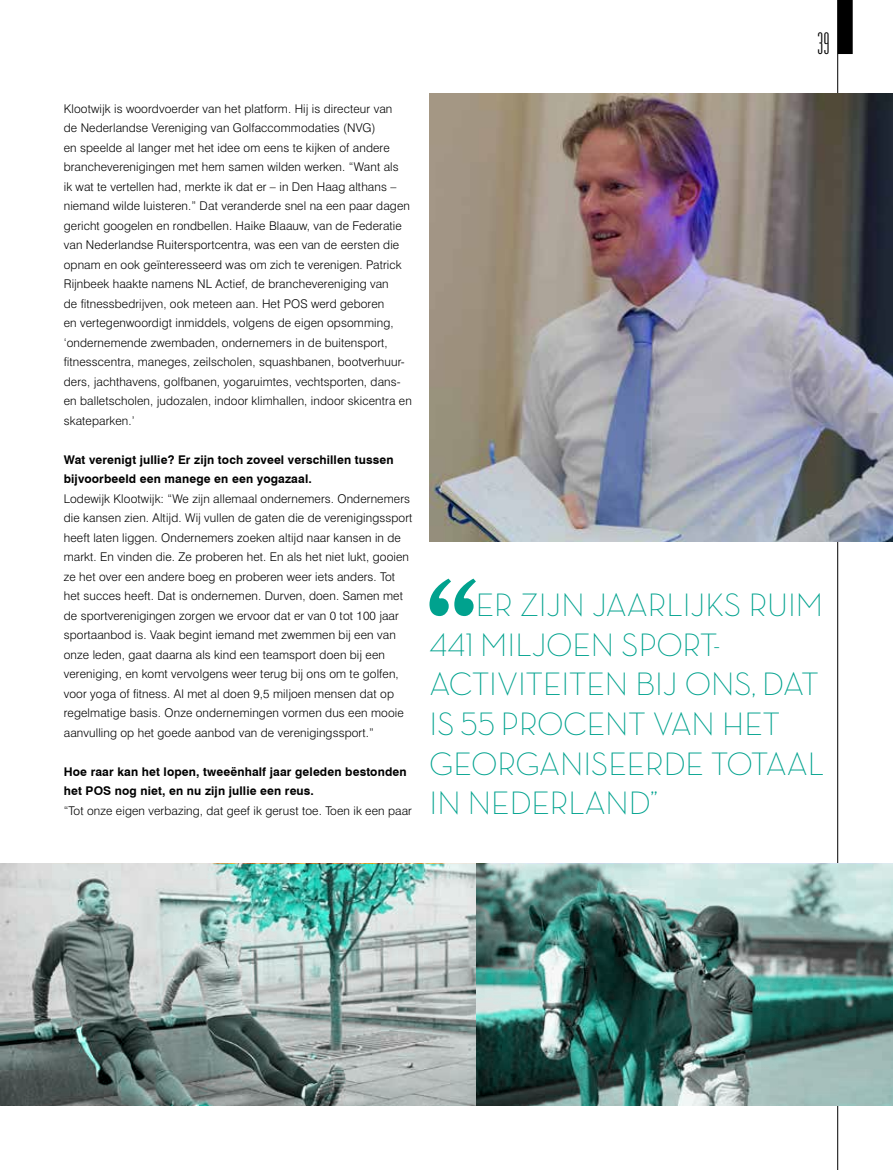
<style>
.page{position:relative;width:893px;height:1170px;background:#fff}
.page>*{position:absolute;margin:0;border:0;box-sizing:border-box;transform-origin:0 0}
.t1{font:300 33px/39.6px "Neutra Disp";color:#00a28e}
.t2{font:extra-condensed 27px "Chrysler HTF";color:#000}
.t3{font:300 12px/19.5px "Swiss 721 BT";letter-spacing:.01em;color:#000}
.t4{font:700 12px/19.5px "Swiss 721 BT";letter-spacing:.01em;color:#000}
</style>
<div class="page">
<hr style="left:837px;top:0;width:1px;height:1169px;background:#000">
<div style="left:838px;top:0;width:15px;height:54px;background:#000"></div>
<img style="left:429px;top:94px;width:464px;height:447px">
<img style="left:0;top:863px;width:893px;height:242px">
<svg style="left:429px;top:578px;width:47px;height:38px"></svg>
<h2 class="t2" style="left:817px;top:29px;width:14px">39</h2>
<p class="t3" style="left:64px;top:98px;width:350px">Klootwijk is woordvoerder van het platform. Hij is directeur van<br>de Nederlandse Vereniging van Golfaccommodaties (NVG)<br>en speelde al langer met het idee om eens te kijken of andere brancheverenigingen met hem samen wilden werken. “Want als<br>ik wat te vertellen had, merkte ik dat er – in Den Haag althans – niemand wilde luisteren.” Dat veranderde snel na een paar dagen gericht googelen en rondbellen. Haike Blaauw, van de Federatie van Nederlandse Ruitersportcentra, was een van de eersten die opnam en ook geïnteresseerd was om zich te verenigen. Patrick Rijnbeek haakte namens NL Actief, de branchevereniging van<br>de fitnessbedrijven, ook meteen aan. Het POS werd geboren<br>en vertegenwoordigt inmiddels, volgens de eigen opsomming, ‘ondernemende zwembaden, ondernemers in de buitensport, fitnesscentra, maneges, zeilscholen, squashbanen, bootverhuur&shy;ders, jachthavens, golfbanen, yogaruimtes, vechtsporten, dans&shy;en balletscholen, judozalen, indoor klimhallen, indoor skicentra en skateparken.’</p>
<p class="t4" style="left:64px;top:449px;width:331px">Wat verenigt jullie? Er zijn toch zoveel verschillen tussen bijvoorbeeld een manege en een yogazaal.</p>
<p class="t3" style="left:64px;top:488px;width:350px">Lodewijk Klootwijk: “We zijn allemaal ondernemers. Ondernemers die kansen zien. Altijd. Wij vullen de gaten die de verenigingssport heeft laten liggen. Ondernemers zoeken altijd naar kansen in de markt. En vinden die. Ze proberen het. En als het niet lukt, gooien ze het over een andere boeg en proberen weer iets anders. Tot het succes heeft. Dat is ondernemen. Durven, doen. Samen met de sportverenigingen zorgen we ervoor dat er van 0 tot 100 jaar sportaanbod is. Vaak begint iemand met zwemmen bij een van onze leden, gaat daarna als kind een teamsport doen bij een vereniging, en komt vervolgens weer terug bij ons om te golfen, voor yoga of fitness. Al met al doen 9,5 miljoen mensen dat op regelmatige basis. Onze ondernemingen vormen dus een mooie aanvulling op het goede aanbod van de verenigingssport.”</p>
<p class="t4" style="left:64px;top:761px;width:344px">Hoe raar kan het lopen, tweeënhalf jaar geleden bestonden het POS nog niet, en nu zijn jullie een reus.</p>
<p class="t3" style="left:64px;top:800px;width:350px">“Tot onze eigen verbazing, dat geef ik gerust toe. Toen ik een paar</p>
<h1 class="t1" style="left:429px;top:585px;width:396px;text-indent:46px">ER ZIJN JAARLIJKS RUIM<br>441 MILJOEN SPORT-<br>ACTIVITEITEN BIJ ONS, DAT<br>IS 55 PROCENT VAN HET<br>GEORGANISEERDE TOTAAL<br>IN NEDERLAND”</h1>
</div>
